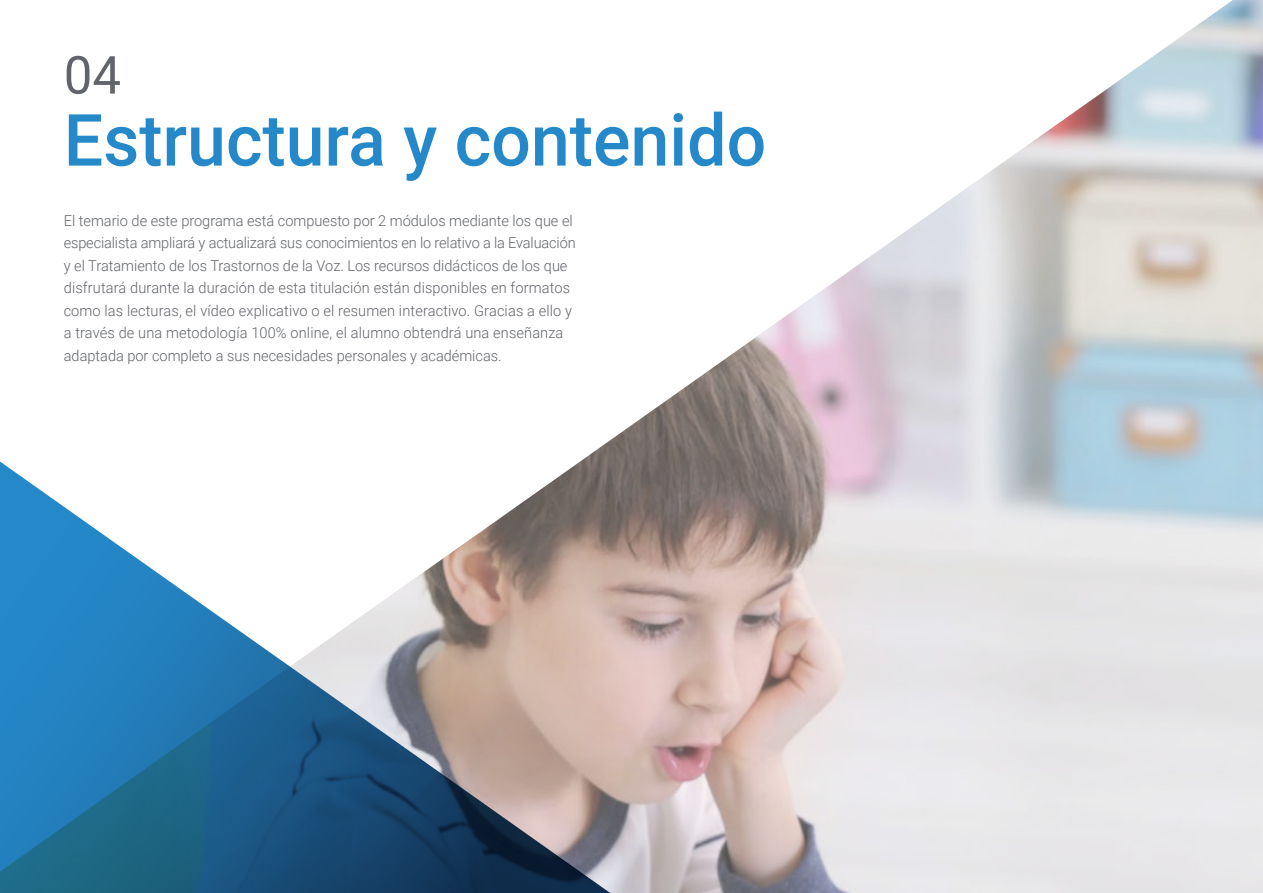
<style>
.page{position:relative;width:1263px;height:893px;background:#fff}
.page>*{position:absolute;margin:0;border:0;box-sizing:border-box;transform-origin:0 0}
.t1{font:500 72px "Roboto";color:#2488c9}
.t2{font:52.5px "Roboto";color:#61646a}
.t3{font:300 15px/22.5px "Roboto";color:#61646a}
</style>
<div class="page">
<img style="left:602px;top:0;width:661px;height:893px">
<svg style="left:0;top:446px;width:640px;height:447px"></svg>
<h2 class="t2" style="left:64px;top:38px;width:59px">04</h2>
<h1 class="t1" style="left:64px;top:90px;width:704px">Estructura y contenido</h1>
<p class="t3" style="left:64px;top:209px;width:513px">El temario de este programa está compuesto por 2 módulos mediante los que el especialista ampliará y actualizará sus conocimientos en lo relativo a la Evaluación y el Tratamiento de los Trastornos de la Voz. Los recursos didácticos de los que disfrutará durante la duración de esta titulación están disponibles en formatos como las lecturas, el vídeo explicativo o el resumen interactivo. Gracias a ello y a través de una metodología 100% online, el alumno obtendrá una enseñanza adaptada por completo a sus necesidades personales y académicas.</p>
</div>
